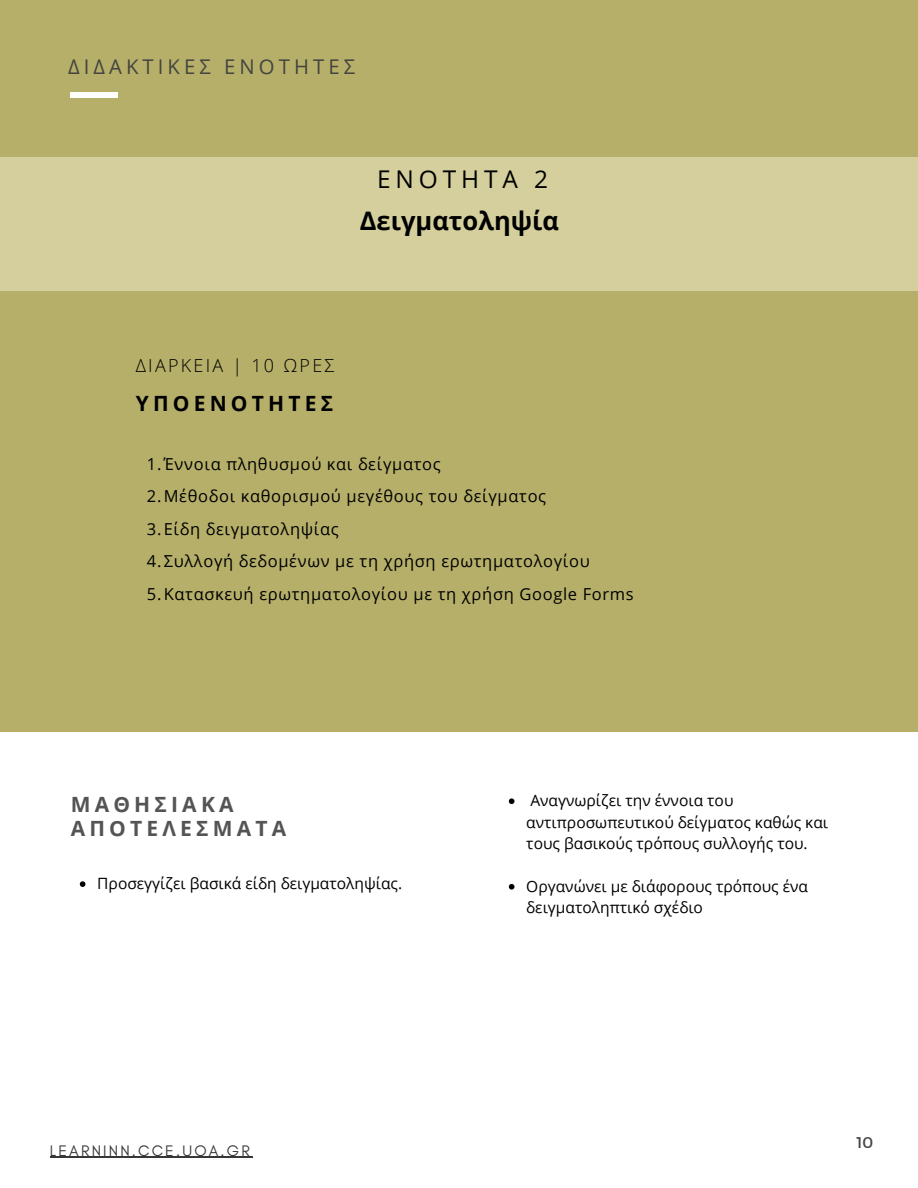
<style>
.page{position:relative;width:918px;height:1188px;background:#fff}
.page>*{position:absolute;margin:0;border:0;box-sizing:border-box;transform-origin:0 0}
.t1{font:700 25.5px "Open Sans";color:#000}
.t2{font:24.45px "Open Sans";letter-spacing:.2em;color:#000}
.t3{font:700 21px/23.7px "Open Sans";letter-spacing:.2em;color:#545454}
.t4{font:700 21px "Open Sans";letter-spacing:.2em;color:#000}
.t5{font:20.25px "Open Sans";letter-spacing:.2em;color:#444440}
.t6{font:300 18px "Open Sans";letter-spacing:.125em;color:#000}
.t7{font:16.5px/32.7px "Open Sans";letter-spacing:.04em;color:#000}
.t8{font:15.6px/21.3px "Open Sans";color:#000}
.t9{font:15.6px "Glacial Indifference";letter-spacing:.14em;color:#373737}
.t10{font:15.6px "Montserrat";color:#454545}
</style>
<div class="page">
<div style="left:0;top:0;width:918px;height:732px;background:#b6af69"></div>
<div style="left:70px;top:92px;width:48px;height:5px;background:#fff"></div>
<svg style="left:80px;top:881px;width:5px;height:6px"></svg>
<svg style="left:509px;top:798px;width:5px;height:6px"></svg>
<svg style="left:509px;top:884px;width:5px;height:6px"></svg>
<div style="left:0;top:157px;width:918px;height:134px;background:#d4cf9c"></div>
<hr style="left:50px;top:1157px;width:202px;height:1px;background:#373737">
<p class="t5" style="left:68px;top:53px;width:288px">ΔΙΔΑΚΤΙΚΕΣ ΕΝΟΤΗΤΕΣ</p>
<h2 class="t2" style="left:377px;top:162px;width:172px">ΕΝΟΤΗΤΑ 2</h2>
<h1 class="t1" style="left:360px;top:203px;width:201px">Δειγματοληψία</h1>
<p class="t6" style="left:136px;top:353px;width:200px">ΔΙΑΡΚΕΙΑ | 10 ΩΡΕΣ</p>
<p class="t4" style="left:136px;top:388px;width:199px">ΥΠΟΕΝΟΤΗΤΕΣ</p>
<p class="t7" style="left:147px;top:447px;width:488px">1.Έννοια πληθυσμού και δείγματος<br>2.Μέθοδοι καθορισμού μεγέθους του δείγματος<br>3.Είδη δειγματοληψίας<br>4.Συλλογή δεδομένων με τη χρήση ερωτηματολογίου 5.Κατασκευή ερωτηματολογίου με τη χρήση Google Forms</p>
<p class="t3" style="left:71px;top:792px;width:217px">ΜΑΘΗΣΙΑΚΑ<br>ΑΠΟΤΕΛΕΣΜΑΤΑ</p>
<p class="t8" style="left:526px;top:790px;width:303px">Αναγνωρίζει την έννοια του αντιπροσωπευτικού δείγματος καθώς και τους βασικούς τρόπους συλλογής του.</p>
<p class="t8" style="left:526px;top:875px;width:283px">Οργανώνει με διάφορους τρόπους ένα δειγματοληπτικό σχέδιο</p>
<p class="t8" style="left:97px;top:872px;width:306px">Προσεγγίζει βασικά είδη δειγματοληψίας.</p>
<p class="t9" style="left:50px;top:1141px;width:201px">LEARNINN.CCE.UOA.GR</p>
<p class="t10" style="left:857px;top:1133px;width:18px">10</p>
</div>
